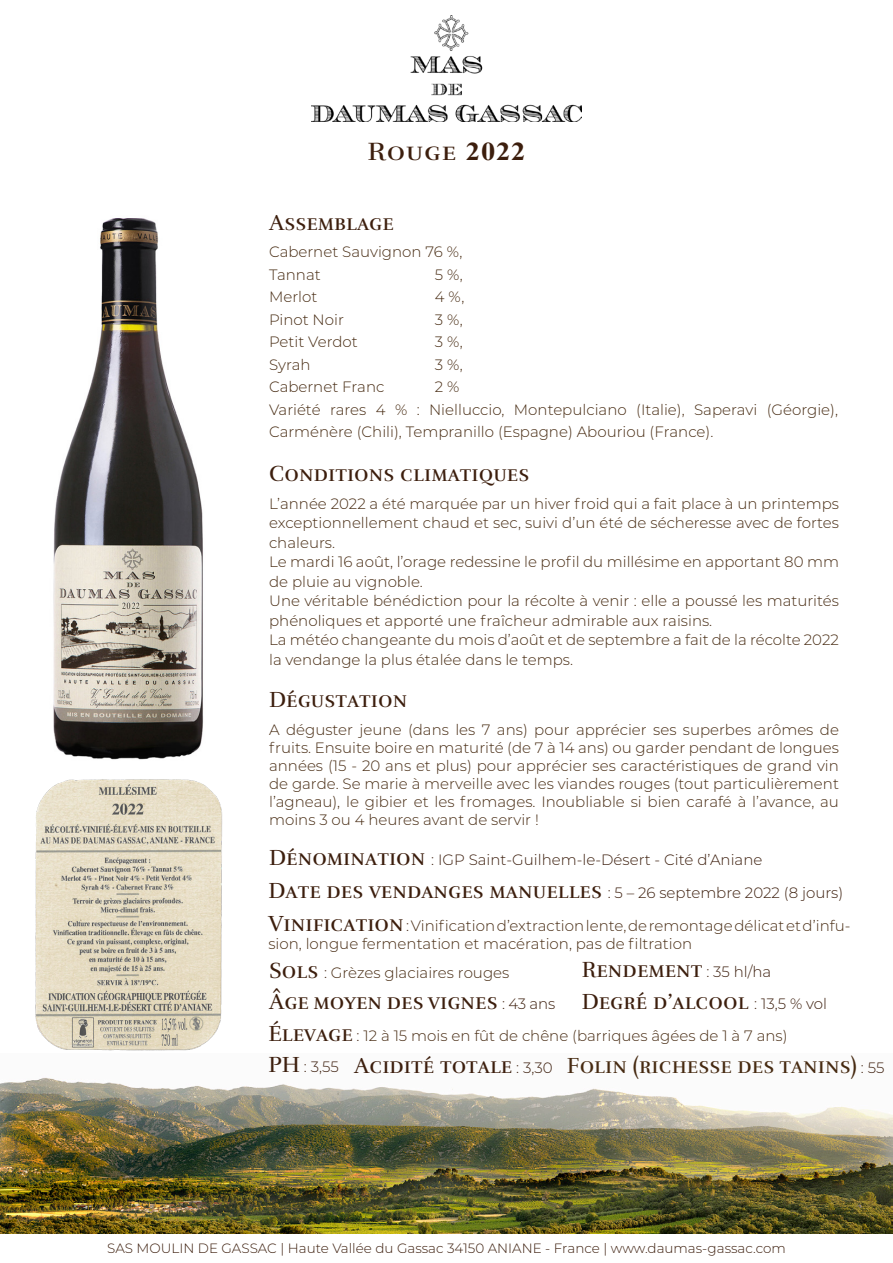
<style>
.page{position:relative;width:893px;height:1263px;background:#fff}
.page>*{position:absolute;margin:0;border:0;box-sizing:border-box;transform-origin:0 0}
.t1{font:25.65px "Rufina";letter-spacing:.03em;color:#3c1e0d;scale:1.11 1}
.t2{font:22.5px "Rufina";color:#3c1e0d}
.t3{font:22.5px "Rufina";color:#462a11}
.t4{font:300 15px/18px "Montserrat";color:#462a11}
.t5{font:300 15px "Montserrat";color:#3c1e0d}
.t6{font:300 13.5px "Montserrat";color:#3c1e0d}
.s1{font-family:"Times New Roman";font-weight:700}
.s2{font-family:"Rufina";font-weight:400;font-size:22.5px}
.s3{font-family:"Rufina";font-weight:400;font-size:22.5px;color:#3c1e0d}
.s4{color:#3c1e0d}
.s5{font-family:"Montserrat";font-weight:300;font-size:15px}
.s6{font-family:"Montserrat";font-weight:300;font-size:15px;color:#3c1e0d}
</style>
<div class="page">
<img style="left:311px;top:16px;width:271px;height:105px">
<img style="left:53px;top:218px;width:150px;height:542px">
<img style="left:35px;top:779px;width:188px;height:272px">
<img style="left:0;top:1077px;width:893px;height:156px">
<p class="t1" style="left:367px;top:136px;width:144px">Rouge <span class="s1">2022</span></p>
<p class="t2" style="left:269px;top:208px;width:126px">Assemblage</p>
<p class="t4" style="left:269px;top:242px;width:195px">Cabernet Sauvignon 76 %,</p>
<p class="t4" style="left:269px;top:265px;width:53px">Tannat</p>
<p class="t4" style="left:435px;top:265px;width:29px">5 %,</p>
<p class="t4" style="left:269px;top:287px;width:50px">Merlot</p>
<p class="t4" style="left:435px;top:287px;width:31px">4 %,</p>
<p class="t4" style="left:269px;top:310px;width:76px">Pinot Noir</p>
<p class="t4" style="left:435px;top:310px;width:29px">3 %,</p>
<p class="t4" style="left:269px;top:332px;width:90px">Petit Verdot</p>
<p class="t4" style="left:435px;top:332px;width:29px">3 %,</p>
<p class="t4" style="left:269px;top:355px;width:43px">Syrah</p>
<p class="t4" style="left:435px;top:355px;width:29px">3 %,</p>
<p class="t4" style="left:269px;top:377px;width:117px">Cabernet Franc</p>
<p class="t4" style="left:435px;top:377px;width:26px">2 %</p>
<p class="t4" style="left:269px;top:398px;width:570px;line-height:22.5px">Variété rares 4 % : Nielluccio, Montepulciano (Italie), Saperavi (Géorgie),<br>Carménère (Chili), Tempranillo (Espagne) Abouriou (France).</p>
<p class="t2" style="left:269px;top:459px;width:262px">Conditions climatiques</p>
<p class="t4" style="left:269px;top:493px;width:571px;line-height:19.5px;text-align:justify">L’année 2022 a été marquée par un hiver froid qui a fait place à un printemps exceptionnellement chaud et sec, suivi d’un été de sécheresse avec de fortes chaleurs.</p>
<p class="t4" style="left:269px;top:551px;width:571px;line-height:19.5px">Le mardi 16 août, l’orage redessine le profil du millésime en apportant 80 mm de pluie au vignoble.</p>
<p class="t4" style="left:269px;top:590px;width:571px;line-height:19.5px">Une véritable bénédiction pour la récolte à venir : elle a poussé les maturités phénoliques et apporté une fraîcheur admirable aux raisins.</p>
<p class="t4" style="left:269px;top:629px;width:571px;line-height:19.5px">La météo changeante du mois d’août et de septembre a fait de la récolte 2022 la vendange la plus étalée dans le temps.</p>
<p class="t2" style="left:269px;top:686px;width:140px">Dégustation</p>
<p class="t4" style="left:269px;top:720px;width:571px;text-align:justify">A déguster jeune (dans les 7 ans) pour apprécier ses superbes arômes de fruits. Ensuite boire en maturité (de 7 à 14 ans) ou garder pendant de longues années (15 - 20 ans et plus) pour apprécier ses caractéristiques de grand vin de garde. Se marie à merveille avec les viandes rouges (tout particulièrement l’agneau), le gibier et les fromages. Inoubliable si bien carafé à l’avance, au moins 3 ou 4 heures avant de servir !</p>
<p class="t5" style="left:269px;top:849px;width:495px"><span class="s2">Dénomination</span> : IGP Saint-Guilhem-le-Désert - Cité d’Aniane</p>
<p class="t5" style="left:268px;top:882px;width:576px"><span class="s2">Date des vendanges manuelles</span> : 5 – 26 septembre 2022 (8 jours)</p>
<p class="t4" style="left:268px;top:916px;width:584px"><span class="s3">Vinification</span> <span class="s4">:</span> Vinification d’extraction lente, de remontage délicat et d’infu&shy;sion, longue fermentation et macération, pas de filtration</p>
<p class="t4" style="left:269px;top:963px;width:242px"><span class="s3">Sols</span> <span class="s4">:</span> Grèzes glaciaires rouges</p>
<p class="t2" style="left:582px;top:956px;width:191px">Rendement <span class="s5">: 35 hl/ha</span></p>
<p class="t2" style="left:269px;top:988px;width:288px">Âge moyen des vignes <span class="s5">: 43 ans</span></p>
<p class="t2" style="left:582px;top:988px;width:247px">Degré d’alcool <span class="s5">: 13,5 % vol</span></p>
<p class="t4" style="left:268px;top:1026px;width:521px"><span class="s3">Élevage</span> <span class="s4">:</span> 12 à 15 mois en fût de chêne (barriques âgées de 1 à 7 ans)</p>
<p class="t5" style="left:268px;top:1057px;width:72px"><span class="s2">PH</span> : 3,55</p>
<p class="t2" style="left:354px;top:1052px;width:200px">Acidité totale <span class="s5">: 3,30</span></p>
<p class="t3" style="left:567px;top:1051px;width:319px">Folin (richesse des tanins) <span class="s6">: 55</span></p>
<p class="t6" style="left:107px;top:1239px;width:680px">SAS MOULIN DE GASSAC | Haute Vallée du Gassac 34150 ANIANE - France | www.daumas-gassac.com</p>
</div>
